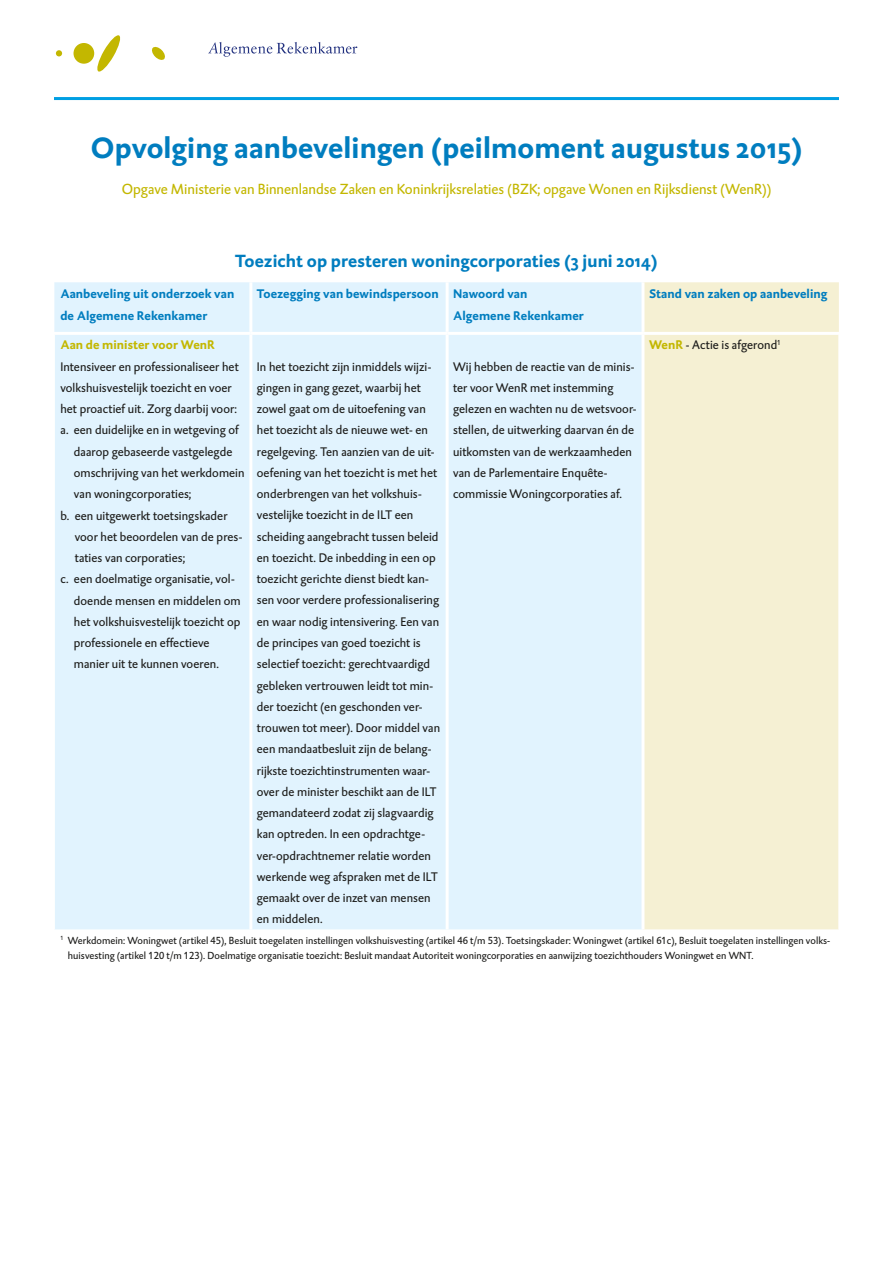
<style>
.page{position:relative;width:893px;height:1263px;background:#fff}
.page>*{position:absolute;margin:0;border:0;box-sizing:border-box;transform-origin:0 0}
._1_Kop_Opvolging{font:700 30px "DTL Caspari ST";letter-spacing:.005em;color:#007dbf}
._3_Onderzoek{font:700 18px "DTL Caspari ST";letter-spacing:.005em;color:#007dbf}
._2_Opgave{font:15px "DTL Caspari T";color:#c3b700}
._05_Tabel_tekstkader{font:12.75px/21.3px "DTL Caspari T";letter-spacing:.005em;color:#1d1d1b}
._4_kop_tabel_vet_bla{font:700 12.75px/21.3px "DTL Caspari ST";letter-spacing:.005em;color:#007dbf}
._4_kop_tabel_vet_gro{font:700 12.75px "DTL Caspari ST";letter-spacing:.005em;color:#c3b700}
.Noot{font:10.5px/15px "DTL Caspari T";letter-spacing:.005em;color:#1d1d1b}
.s1{font-family:"DTL Caspari ST";font-weight:700;color:#c3b700}
</style>
<div class="page">
<svg style="left:56px;top:50px;width:6px;height:6px"></svg>
<svg style="left:74px;top:35px;width:47px;height:37px"></svg>
<svg style="left:152px;top:46px;width:13px;height:14px"></svg>
<svg style="left:208px;top:42px;width:149px;height:15px"></svg>
<div style="left:54px;top:282px;width:587px;height:647px;background:#e1f3fe"></div>
<div style="left:644px;top:282px;width:195px;height:647px;background:#f5f0d3"></div>
<hr style="left:54px;top:335px;width:1px;height:594px;background:#fff">
<hr style="left:838px;top:335px;width:1px;height:594px;background:#fff">
<hr style="left:249px;top:282px;width:3px;height:50px;background:#fff">
<hr style="left:446px;top:282px;width:3px;height:50px;background:#fff">
<hr style="left:54px;top:332px;width:197px;height:3px;background:#fff">
<hr style="left:251px;top:332px;width:196px;height:3px;background:#fff">
<hr style="left:249px;top:335px;width:3px;height:594px;background:#fff">
<hr style="left:447px;top:332px;width:196px;height:3px;background:#fff">
<hr style="left:446px;top:335px;width:3px;height:594px;background:#fff">
<hr style="left:643px;top:332px;width:196px;height:3px;background:#fff">
<hr style="left:54px;top:97px;width:785px;height:3px;background:#009fe3">
<p class="_1_Kop_Opvolging" style="left:91px;top:128px;width:713px">Opvolging aanbevelingen (peilmoment augustus 2015)</p>
<p class="_2_Opgave" style="left:122px;top:180px;width:651px">Opgave Ministerie van Binnenlandse Zaken en Koninkrijksrelaties (BZK; opgave Wonen en Rijksdienst (WenR))</p>
<p class="_3_Onderzoek" style="left:235px;top:249px;width:424px">Toezicht op presteren woningcorporaties (3 juni 2014)</p>
<p class="_4_kop_tabel_vet_bla" style="left:60px;top:283px;width:176px">Aanbeveling uit onderzoek van de Algemene Rekenkamer</p>
<p class="_4_kop_tabel_vet_bla" style="left:257px;top:283px;width:183px">Toezegging van bewindspersoon</p>
<p class="_4_kop_tabel_vet_bla" style="left:453px;top:283px;width:132px">Nawoord van<br>Algemene Rekenkamer</p>
<p class="_4_kop_tabel_vet_bla" style="left:649px;top:283px;width:180px">Stand van zaken op aanbeveling</p>
<p class="_4_kop_tabel_vet_gro" style="left:60px;top:337px;width:156px">Aan de minister voor WenR</p>
<p class="_05_Tabel_tekstkader" style="left:60px;top:356px;width:180px">Intensiveer en professionaliseer het volkshuisvestelijk toezicht en voer het proactief uit. Zorg daarbij voor:</p>
<p class="_05_Tabel_tekstkader" style="left:74px;top:419px;width:172px;text-indent:-13px">a. een duidelijke en in wetgeving of daarop gebaseerde vastgelegde omschrijving van het werkdomein van woningcorporaties;</p>
<p class="_05_Tabel_tekstkader" style="left:75px;top:504px;width:169px;text-indent:-14px">b. een uitgewerkt toetsingskader voor het beoordelen van de pres&shy;taties van corporaties;</p>
<p class="_05_Tabel_tekstkader" style="left:74px;top:568px;width:168px;text-indent:-14px">c. een doelmatige organisatie, vol&shy;doende mensen en middelen om het volkshuisvestelijk toezicht op professionele en effectieve manier uit te kunnen voeren.</p>
<p class="_05_Tabel_tekstkader" style="left:649px;top:334px;width:133px"><span class="s1">WenR</span> - Actie is afgerond<sup>1</sup></p>
<p class="_05_Tabel_tekstkader" style="left:257px;top:355px;width:185px">In het toezicht zijn inmiddels wijzi&shy;gingen in gang gezet, waarbij het zowel gaat om de uitoefening van het toezicht als de nieuwe wet- en regelgeving. Ten aanzien van de uit&shy;oefening van het toezicht is met het onderbrengen van het volkshuis&shy;vestelijke toezicht in de ILT een scheiding aangebracht tussen beleid en toezicht. De inbedding in een op toezicht gerichte dienst biedt kan&shy;sen voor verdere professionalisering en waar nodig intensivering. Een van de principes van goed toezicht is selectief toezicht: gerechtvaardigd gebleken vertrouwen leidt tot min&shy;der toezicht (en geschonden ver&shy;trouwen tot meer). Door middel van een mandaatbesluit zijn de belang&shy;rijkste toezichtinstrumenten waar&shy;over de minister beschikt aan de ILT gemandateerd zodat zij slagvaardig kan optreden. In een opdrachtge&shy;ver-opdrachtnemer relatie worden werkende weg afspraken met de ILT gemaakt over de inzet van mensen en middelen.</p>
<p class="_05_Tabel_tekstkader" style="left:453px;top:355px;width:185px">Wij hebben de reactie van de minis&shy;ter voor WenR met instemming gelezen en wachten nu de wetsvoor&shy;stellen, de uitwerking daarvan én de uitkomsten van de werkzaamheden van de Parlementaire Enquête&shy;commissie Woningcorporaties af.</p>
<p class="Noot" style="left:68px;top:932px;width:764px;text-indent:-7px"><sup>1</sup> Werkdomein: Woningwet (artikel 45), Besluit toegelaten instellingen volkshuisvesting (artikel 46 t/m 53). Toetsingskader: Woningwet (artikel 61c), Besluit toegelaten instellingen volks&shy;huisvesting (artikel 120 t/m 123). Doelmatige organisatie toezicht: Besluit mandaat Autoriteit woningcorporaties en aanwijzing toezichthouders Woningwet en WNT.</p>
</div>
